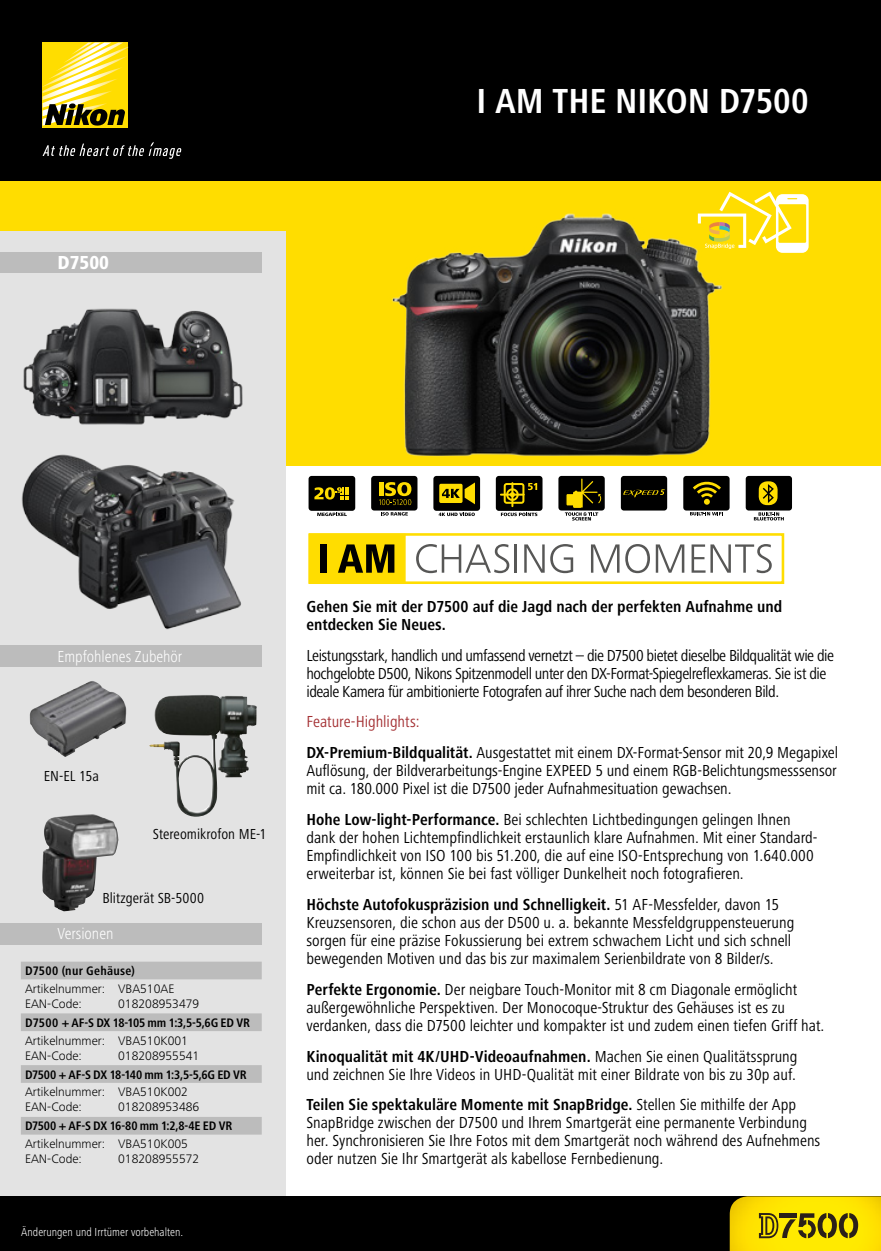
<style>
.page{position:relative;width:881px;height:1251px;background:#fff}
.page>*{position:absolute;margin:0;border:0;box-sizing:border-box;transform-origin:0 0}
.t1{font:700 condensed 36px "Frutiger Next LTW1 G";letter-spacing:-.005em;color:#fff}
.t2{font:800 condensed 19.5px "Frutiger Next LTW1 G";color:#fff}
.t3{font:condensed 16.5px/18px "Frutiger Next LTW1 G";letter-spacing:-.005em;color:#000}
.t4{font:condensed 16.5px/18px "Frutiger Next LTW1 G";letter-spacing:-.03em;color:#000}
.t5{font:700 condensed 16.5px/18px "Frutiger Next LTW1 G";color:#000}
.t6{font:300 condensed 16.5px "Frutiger Next LTW1 G";color:#fff}
.t7{font:condensed 15px "Frutiger Next LTW1 G";color:#000}
.t8{font:300 12.75px/15px "Frutiger Next LTW1 G";color:#000}
.t9{font:700 condensed 12.75px "Frutiger Next LTW1 G";letter-spacing:-.01em;color:#000}
.t10{font:700 condensed 12.75px "Frutiger Next LTW1 G";letter-spacing:.025em;color:#000}
.t11{font:300 condensed 12px "Frutiger Next LTW1 G";color:#fff}
.s1{color:#a43033}
.s2{font-weight:700}
</style>
<div class="page">
<div style="left:0;top:176px;width:880px;height:290px;background:#fd0"></div>
<img style="left:391px;top:213px;width:332px;height:244px">
<div style="left:0;top:0;width:880px;height:180px;background:#000"></div>
<div style="left:0;top:231px;width:285px;height:1010px;background:#e3e3e3"></div>
<div style="left:0;top:1196px;width:880px;height:54px;background:#000"></div>
<img style="left:729px;top:1196px;width:151px;height:54px">
<img style="left:21px;top:454px;width:220px;height:176px">
<svg style="left:758px;top:1212px;width:99px;height:25px;background:#9e8d0b"></svg>
<div style="left:43px;top:43px;width:85px;height:85px;background:#fd0"></div>
<svg style="left:43px;top:43px;width:85px;height:83px"></svg>
<svg style="left:43px;top:142px;width:138px;height:17px"></svg>
<img style="left:23px;top:308px;width:220px;height:117px">
<img style="left:30px;top:681px;width:96px;height:76px">
<img style="left:149px;top:695px;width:64px;height:75px">
<img style="left:42px;top:814px;width:76px;height:97px">
<div style="left:0;top:252px;width:261px;height:21px;background:#bcbcbc"></div>
<div style="left:0;top:923px;width:261px;height:21px;background:#bcbcbc"></div>
<svg style="left:21px;top:961px;width:240px;height:173px"></svg>
<div style="left:308px;top:533px;width:476px;height:51px;border:3px solid #fd0"></div>
<svg style="left:416px;top:544px;width:93px;height:29px"></svg>
<hr style="left:514px;top:544px;width:3px;height:28px;background:#575756">
<svg style="left:524px;top:544px;width:20px;height:28px"></svg>
<svg style="left:550px;top:544px;width:23px;height:29px"></svg>
<svg style="left:591px;top:544px;width:28px;height:28px"></svg>
<svg style="left:625px;top:544px;width:24px;height:29px"></svg>
<svg style="left:655px;top:544px;width:29px;height:28px"></svg>
<svg style="left:691px;top:544px;width:80px;height:29px"></svg>
<div style="left:308px;top:533px;width:97px;height:50px;background:#fd0;border:1px solid #fd0"></div>
<div style="left:320px;top:544px;width:6px;height:28px;background:#000"></div>
<svg style="left:338px;top:544px;width:56px;height:28px"></svg>
<div style="left:745px;top:476px;width:46px;height:34px;background:#000;border-radius:3px"></div>
<svg style="left:753px;top:512px;width:30px;height:8px"></svg>
<div style="left:758px;top:481px;width:19px;height:24px;background:#fd0;border-radius:9px"></div>
<svg style="left:762px;top:484px;width:11px;height:19px"></svg>
<div style="left:683px;top:476px;width:46px;height:34px;background:#000;border-radius:3px"></div>
<svg style="left:693px;top:481px;width:27px;height:23px"></svg>
<svg style="left:690px;top:512px;width:32px;height:3px"></svg>
<div style="left:620px;top:476px;width:47px;height:34px;background:#000;border-radius:3px"></div>
<svg style="left:623px;top:489px;width:41px;height:8px"></svg>
<div style="left:371px;top:476px;width:46px;height:34px;background:#000;border-radius:3px"></div>
<svg style="left:379px;top:482px;width:32px;height:23px"></svg>
<svg style="left:381px;top:512px;width:26px;height:3px"></svg>
<div style="left:558px;top:476px;width:46px;height:34px;background:#000;border-radius:3px"></div>
<svg style="left:564px;top:478px;width:37px;height:42px"></svg>
<div style="left:433px;top:476px;width:47px;height:34px;background:#000;border-radius:3px"></div>
<div style="left:439px;top:483px;width:23px;height:20px;background:#fd0;border-radius:2px"></div>
<svg style="left:442px;top:482px;width:33px;height:22px"></svg>
<svg style="left:438px;top:512px;width:36px;height:4px"></svg>
<div style="left:308px;top:476px;width:47px;height:34px;background:#000;border-radius:3px"></div>
<svg style="left:317px;top:512px;width:29px;height:4px"></svg>
<svg style="left:314px;top:487px;width:35px;height:12px"></svg>
<div style="left:495px;top:476px;width:47px;height:34px;background:#000;border-radius:3px"></div>
<svg style="left:500px;top:482px;width:37px;height:34px"></svg>
<div style="left:0;top:645px;width:261px;height:21px;background:#bcbcbc"></div>
<svg style="left:697px;top:191px;width:111px;height:62px"></svg>
<p class="t2" style="left:57px;top:252px;width:53px">D7500</p>
<h1 class="t1" style="left:476px;top:80px;width:333px">i am the nikon D7500</h1>
<p class="t6" style="left:57px;top:646px;width:126px">Empfohlenes Zubehör</p>
<p class="t7" style="left:44px;top:767px;width:57px">EN-EL 15a</p>
<p class="t7" style="left:153px;top:825px;width:115px">Stereomikrofon ME-1</p>
<p class="t7" style="left:102px;top:889px;width:103px">Blitzgerät SB-5000</p>
<p class="t6" style="left:57px;top:924px;width:58px">Versionen</p>
<p class="t10" style="left:25px;top:963px;width:111px">D7500 (nur Gehäuse)</p>
<p class="t8" style="left:25px;top:980px;width:151px">Artikelnummer: VBA510AE<br>EAN-Code:</p>
<p class="t8" style="left:118px;top:995px;width:83px">018208953479</p>
<p class="t9" style="left:25px;top:1015px;width:226px">D7500 + AF-S DX 18-105 mm 1:3,5-5,6G ED VR</p>
<p class="t8" style="left:25px;top:1032px;width:164px">Artikelnummer: VBA510K001<br>EAN-Code:</p>
<p class="t8" style="left:118px;top:1047px;width:83px">018208955541</p>
<p class="t9" style="left:25px;top:1066px;width:223px">D7500 + AF-S DX 18-140 mm 1:3,5-5,6G ED VR</p>
<p class="t8" style="left:25px;top:1084px;width:164px">Artikelnummer: VBA510K002<br>EAN-Code:</p>
<p class="t8" style="left:118px;top:1099px;width:83px">018208953486</p>
<p class="t9" style="left:25px;top:1118px;width:208px">D7500 + AF-S DX 16-80 mm 1:2,8-4E ED VR</p>
<p class="t8" style="left:25px;top:1135px;width:164px">Artikelnummer: VBA510K005<br>EAN-Code:</p>
<p class="t8" style="left:118px;top:1150px;width:83px">018208955572</p>
<p class="t11" style="left:21px;top:1224px;width:163px">Änderungen und Irrtümer vorbehalten.</p>
<p class="t5" style="left:306px;top:597px;width:477px">Gehen Sie mit der D7500 auf die Jagd nach der perfekten Aufnahme und entdecken Sie Neues.</p>
<p class="t4" style="left:306px;top:646px;width:528px">Leistungsstark, handlich und umfassend vernetzt – die D7500 bietet dieselbe Bildqualität wie die hochgelobte D500, Nikons Spitzenmodell unter den DX-Format-Spiegelreflexkameras. Sie ist die ideale Kamera für ambitionierte Fotografen auf ihrer Suche nach dem besonderen Bild.</p>
<p class="t3" style="left:306px;top:706px;width:533px;line-height:30.8px"><span class="s1">Feature-Highlights:<br></span><span class="s2">DX-Premium-Bildqualität.</span> Ausgestattet mit einem DX-Format-Sensor mit 20,9 Megapixel</p>
<p class="t3" style="left:306px;top:761px;width:531px">Auflösung, der Bildverarbeitungs-Engine EXPEED 5 und einem RGB-Belichtungsmesssensor mit ca. 180.000 Pixel ist die D7500 jeder Aufnahmesituation gewachsen.</p>
<p class="t3" style="left:306px;top:810px;width:512px"><span class="s2">Hohe Low-light-Performance.</span> Bei schlechten Lichtbedingungen gelingen Ihnen dank der hohen Lichtempfindlichkeit erstaunlich klare Aufnahmen. Mit einer Standard-Empfindlichkeit von ISO 100 bis 51.200, die auf eine ISO-Entsprechung von 1.640.000 erweiterbar ist, können Sie bei fast völliger Dunkelheit noch fotografieren.</p>
<p class="t3" style="left:306px;top:895px;width:489px"><span class="s2">Höchste Autofokuspräzision und Schnelligkeit.</span> 51 AF-Messfelder, davon 15<br>Kreuzsensoren, die schon aus der D500 u. a. bekannte Messfeldgruppensteuerung sorgen für eine präzise Fokussierung bei extrem schwachem Licht und sich schnell bewegenden Motiven und das bis zur maximalem Serienbildrate von 8 Bilder/s.</p>
<p class="t3" style="left:306px;top:979px;width:519px"><span class="s2">Perfekte Ergonomie.</span> Der neigbare Touch-Monitor mit 8 cm Diagonale ermöglicht außergewöhnliche Perspektiven. Der Monocoque-Struktur des Gehäuses ist es zu verdanken, dass die D7500 leichter und kompakter ist und zudem einen tiefen Griff hat.</p>
<p class="t3" style="left:306px;top:1046px;width:492px"><span class="s2">Kinoqualität mit 4K/UH D-Videoaufnahmen.</span> Machen Sie einen Qualitätssprung und zeichnen Sie Ihre Videos in UHD-Qualität mit einer Bildrate von bis zu 30p auf.</p>
<p class="t3" style="left:306px;top:1095px;width:515px"><span class="s2">Teilen Sie spektakuläre Momente mit SnapBridge.</span> Stellen Sie mithilfe der App SnapBridge zwischen der D7500 und Ihrem Smartgerät eine permanente Verbindung her. Synchronisieren Sie Ihre Fotos mit dem Smartgerät noch während des Aufnehmens oder nutzen Sie Ihr Smartgerät als kabellose Fernbedienung.</p>
</div>
